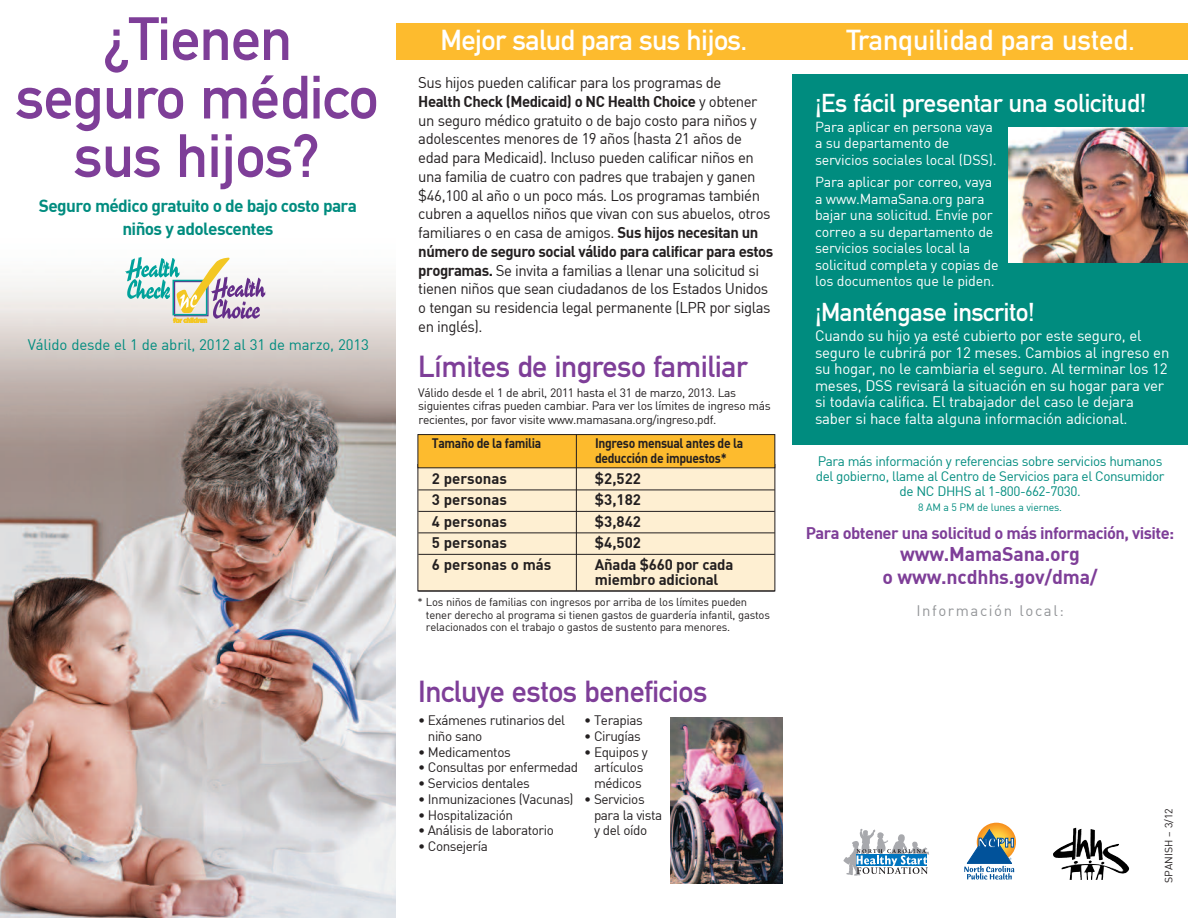
<style>
.page{position:relative;width:1188px;height:918px;background:#fff}
.page>*{position:absolute;margin:0;border:0;box-sizing:border-box;transform-origin:0 0}
.t1{font:60px/58.5px "DIN Mittelschrift Std";letter-spacing:-.015em;color:#7e3e98;text-align:center}
.t2{font:30px "DIN Mittelschrift Std";letter-spacing:-.015em;color:#7e3e98}
.t3{font:28.5px "DIN Mittelschrift Std";letter-spacing:-.025em;color:#fff}
.t4{font:28.5px "DIN Mittelschrift Std";color:#fff}
.t5{font:25.5px "DIN Mittelschrift Std";letter-spacing:-.015em;color:#fff}
.t6{font:19.5px/22.5px "DIN Bold";letter-spacing:-.01em;color:#7e3e98;text-align:center}
.t7{font:17.25px/22.5px "DIN Bold";letter-spacing:-.04em;color:#008c7f;text-align:center}
.t8{font:16.5px "DIN Bold";letter-spacing:-.035em;color:#7e3e98}
.t9{font:15.3px/18.8px "DIN Regular";letter-spacing:-.03em;color:#231f20}
.t10{font:15.3px "DIN Bold";letter-spacing:-.035em;color:#231f20}
.t11{font:15px/16.5px "DIN Regular";letter-spacing:-.015em;color:#fff}
.t12{font:15px/15px "DIN Bold";color:#231f20}
.t13{font:15px "DIN Regular";letter-spacing:-.01em;color:#008c7f}
.t14{font:15px "DIN Regular";letter-spacing:.105em;color:#939598}
.t15{font:14.25px/16.5px "DIN Regular";letter-spacing:-.015em;color:#fff}
.t16{font:13.5px/15.8px "DIN Regular";letter-spacing:-.03em;color:#231f20}
.t17{font:13.5px/15px "DIN Regular";letter-spacing:-.03em;color:#008c7f;text-align:center}
.t18{font:13.5px/15px "DIN Bold";letter-spacing:-.025em;color:#231f20;scale:.9 1}
.t19{font:12px/13.5px "DIN Regular";letter-spacing:-.025em;color:#231f20}
.t20{font:11.25px/12.8px "DIN Regular";letter-spacing:-.02em;color:#231f20}
.t21{font:10.5px "DIN Regular";letter-spacing:-.015em;color:#008c7f}
.t22{font:10.5px "DIN Regular";color:#231f20}
.s1{font-family:"DIN Regular"}
.s2{font-size:15px}
.s3{font-family:"DIN Bold"}
</style>
<div class="page">
<div style="left:396px;top:24px;width:792px;height:36px;background:#fdbb2e"></div>
<div style="left:792px;top:74px;width:396px;height:371px;background:#008c7f"></div>
<div style="left:418px;top:464px;width:357px;height:127px;background:#feefd2"></div>
<div style="left:418px;top:464px;width:357px;height:127px;border:1px solid #231f20"></div>
<div style="left:418px;top:435px;width:357px;height:33px;background:#fdbb2e"></div>
<div style="left:418px;top:434px;width:357px;height:34px;border:1px solid #231f20"></div>
<img style="left:0;top:278px;width:396px;height:640px">
<svg style="left:125px;top:257px;width:140px;height:66px"></svg>
<img style="left:671px;top:717px;width:111px;height:167px">
<hr style="left:576px;top:434px;width:1px;height:157px;background:#231f20">
<svg style="left:977px;top:823px;width:39px;height:39px"></svg>
<svg style="left:964px;top:830px;width:50px;height:50px"></svg>
<svg style="left:844px;top:829px;width:85px;height:47px"></svg>
<img style="left:1053px;top:842px;width:22px;height:18px">
<hr style="left:418px;top:490px;width:357px;height:1px;background:#231f20">
<hr style="left:418px;top:511px;width:357px;height:1px;background:#231f20">
<hr style="left:418px;top:533px;width:357px;height:1px;background:#231f20">
<hr style="left:418px;top:554px;width:357px;height:1px;background:#231f20">
<hr style="left:418px;top:591px;width:357px;height:1px;background:#231f20">
<img style="left:1008px;top:128px;width:180px;height:134px">
<h1 class="t1" style="left:16px;top:16px;width:365px">¿Tienen seguro médico sus hijos?</h1>
<p class="t7" style="left:39px;top:194px;width:320px">Seguro médico gratuito o de bajo costo para niños y adolescentes</p>
<p class="t13" style="left:28px;top:335px;width:343px">Válido desde el 1 de abril, 2012 al 31 de marzo, 2013</p>
<h3 class="t3" style="left:441px;top:30px;width:308px">Mejor salud para sus hijos.</h3>
<h3 class="t4" style="left:847px;top:30px;width:290px">Tranquilidad para usted.</h3>
<p class="t9" style="left:418px;top:73px;width:305px">Sus hijos pueden calificar para los programas de</p>
<p class="t10" style="left:418px;top:91px;width:341px">Health Check (Medicaid) o NC Health Choice <span class="s1">y obtener</span></p>
<p class="t9" style="left:418px;top:111px;width:354px">un seguro médico gratuito o de bajo costo para niños y adolescentes menores de 19 años (hasta 21 años de edad para Medicaid). Incluso pueden calificar niños en una familia de cuatro con padres que trabajen y ganen $<span class="s2">46,100</span> al año o un poco más. Los programas también cubren a aquellos niños que vivan con sus abuelos, otros familiares o en casa de amigos. <span class="s3">Sus hijos necesitan un</span></p>
<p class="t10" style="left:418px;top:241px;width:356px">número de seguro social válido para calificar para estos</p>
<p class="t9" style="left:418px;top:261px;width:354px"><span class="s3">programas.</span> Se invita a familias a llenar una solicitud si tienen niños que sean ciudadanos de los Estados Unidos o tengan su residencia legal permanente (LPR por siglas en inglés).</p>
<h2 class="t2" style="left:418px;top:355px;width:331px">Límites de ingreso familiar</h2>
<p class="t19" style="left:418px;top:385px;width:354px">Válido desde el 1 de abril, 2011 hasta el 31 de marzo, 2013. Las siguientes cifras pueden cambiar. Para ver los límites de ingreso más recientes, por favor visite www.mamasana.org/ingreso.pdf.</p>
<p class="t18" style="left:432px;top:435px;width:123px">Tamaño de la familia</p>
<p class="t18" style="left:595px;top:435px;width:166px">Ingreso mensual antes de la deducción de impuestos*</p>
<p class="t12" style="left:432px;top:470px;width:77px">2 personas</p>
<p class="t12" style="left:595px;top:470px;width:48px">$2,522</p>
<p class="t12" style="left:432px;top:492px;width:77px">3 personas</p>
<p class="t12" style="left:595px;top:492px;width:48px">$3,182</p>
<p class="t12" style="left:432px;top:513px;width:77px">4 personas</p>
<p class="t12" style="left:595px;top:513px;width:48px">$3,842</p>
<p class="t12" style="left:432px;top:535px;width:77px">5 personas</p>
<p class="t12" style="left:595px;top:535px;width:48px">$4,502</p>
<p class="t12" style="left:432px;top:556px;width:121px">6 personas o más</p>
<p class="t12" style="left:595px;top:556px;width:140px">Añada $660 por cada miembro adicional</p>
<p class="t20" style="left:426px;top:595px;width:345px;text-indent:-9px">* Los niños de familias con ingresos por arriba de los límites pueden tener derecho al programa si tienen gastos de guardería infantil, gastos relacionados con el trabajo o gastos de sustento para menores.</p>
<h2 class="t2" style="left:418px;top:681px;width:291px">Incluye estos beneficios</h2>
<p class="t16" style="left:428px;top:712px;width:139px;text-indent:-10px">• Exámenes rutinarios del niño sano</p>
<p class="t16" style="left:418px;top:744px;width:94px">• Medicamentos</p>
<p class="t16" style="left:418px;top:760px;width:162px">• Consultas por enfermedad</p>
<p class="t16" style="left:418px;top:775px;width:113px">• Servicios dentales</p>
<p class="t16" style="left:418px;top:791px;width:157px">• Inmunizaciones (Vacunas)</p>
<p class="t16" style="left:418px;top:807px;width:96px">• Hospitalización</p>
<p class="t16" style="left:418px;top:823px;width:137px">• Análisis de laboratorio</p>
<p class="t16" style="left:418px;top:838px;width:71px">• Consejería</p>
<p class="t16" style="left:584px;top:712px;width:60px">• Terapias</p>
<p class="t16" style="left:584px;top:728px;width:58px">• Cirugías</p>
<p class="t16" style="left:584px;top:744px;width:65px;text-align:center">• Equipos y artículos médicos</p>
<p class="t16" style="left:594px;top:791px;width:70px;text-indent:-10px">• Servicios para la vista y del oído</p>
<h3 class="t5" style="left:815px;top:94px;width:333px">¡Es fácil presentar una solicitud!</h3>
<p class="t15" style="left:815px;top:118px;width:183px">Para aplicar en persona vaya a su departamento de servicios sociales local (DSS).</p>
<p class="t15" style="left:815px;top:174px;width:185px">Para aplicar por correo, vaya a www.MamaSana.org para bajar una solicitud. Envíe por correo a su departamento de servicios sociales local la solicitud completa y copias de los documentos que le piden.</p>
<h3 class="t5" style="left:815px;top:303px;width:221px">¡Manténgase inscrito!</h3>
<p class="t11" style="left:815px;top:327px;width:356px">Cuando su hijo ya esté cubierto por este seguro, el seguro le cubrirá por 12 meses. Cambios al ingreso en su hogar, no le cambiaria el seguro. Al terminar los 12 meses, DSS revisará la situación en su hogar para ver si todavía califica. El trabajador del caso le dejara saber si hace falta alguna información adicional.</p>
<p class="t17" style="left:816px;top:454px;width:350px">Para más información y referencias sobre servicios humanos del gobierno, llame al Centro de Servicios para el Consumidor de NC DHHS al 1-800-662-7030.</p>
<p class="t21" style="left:918px;top:501px;width:146px">8 AM a 5 PM de lunes a viernes.</p>
<p class="t8" style="left:806px;top:522px;width:370px">Para obtener una solicitud o más información, visite:</p>
<p class="t6" style="left:882px;top:542px;width:217px">www.MamaSana.org<br>o www.ncdhhs.gov/dma/</p>
<p class="t14" style="left:916px;top:602px;width:149px">Información local:</p>
<p class="t22" style="left:1162px;top:883px;width:76px;rotate:-90deg">SPANISH – 3/12</p>
</div>
